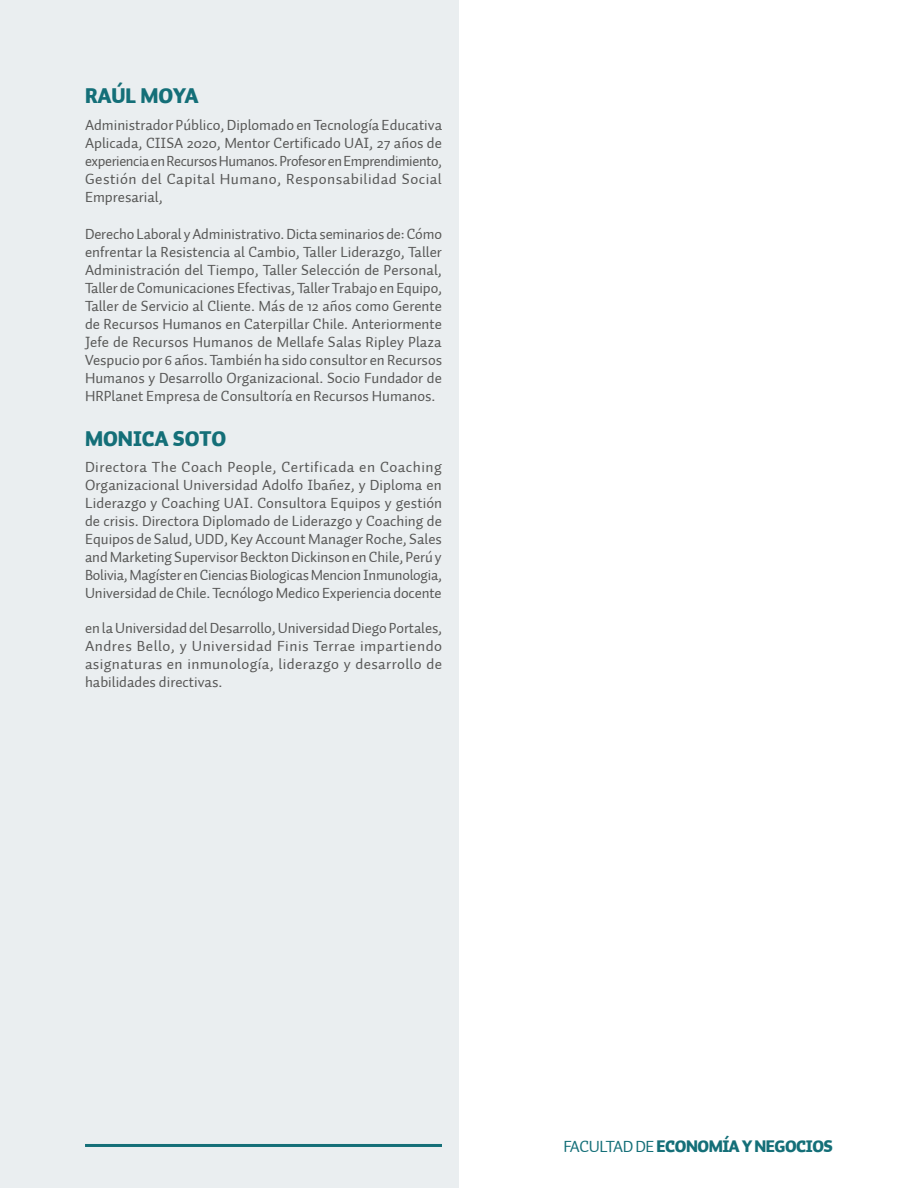
<style>
.page{position:relative;width:918px;height:1188px;background:#fff}
.page>*{position:absolute;margin:0;border:0;box-sizing:border-box;transform-origin:0 0}
.t1{font:900 21px "Auto 1";color:#146f78}
.t2{font:900 16.5px "Auto 1";letter-spacing:-.03em;color:#146f78}
.t3{font:15px/18px "Auto 1";color:#575756;text-align:justify}
.s1{font-weight:400}
</style>
<div class="page">
<div style="left:0;top:0;width:459px;height:1188px;background:#eaeef0"></div>
<hr style="left:85px;top:1144px;width:357px;height:3px;background:#146f78">
<h1 class="t1" style="left:85px;top:82px;width:115px">RAÚL MOYA</h1>
<p class="t3" style="left:85px;top:116px;width:359px">Administrador Público, Diplomado en Tecnología Educativa Aplicada, CIISA 2020, Mentor Certificado UAI, 27 años de experiencia en Recursos Humanos. Profesor en Emprendimiento, Gestión del Capital Humano, Responsabilidad Social Empresarial,</p>
<p class="t3" style="left:85px;top:225px;width:359px">Derecho Laboral y Administrativo. Dicta seminarios de: Cómo enfrentar la Resistencia al Cambio, Taller Liderazgo, Taller Administración del Tiempo, Taller Selección de Personal, Taller de Comunicaciones Efectivas, Taller Trabajo en Equipo, Taller de Servicio al Cliente. Más de 12 años como Gerente de Recursos Humanos en Caterpillar Chile. Anteriormente Jefe de Recursos Humanos de Mellafe Salas Ripley Plaza Vespucio por 6 años. También ha sido consultor en Recursos Humanos y Desarrollo Organizacional. Socio Fundador de HRPlanet Empresa de Consultoría en Recursos Humanos.</p>
<h1 class="t1" style="left:85px;top:425px;width:143px">MONICA SOTO</h1>
<p class="t3" style="left:85px;top:458px;width:359px">Directora The Coach People, Certificada en Coaching Organizacional Universidad Adolfo Ibañez, y Diploma en Liderazgo y Coaching UAI. Consultora Equipos y gestión de crisis. Directora Diplomado de Liderazgo y Coaching de Equipos de Salud, UDD, Key Account Manager Roche, Sales and Marketing Supervisor Beckton Dickinson en Chile, Perú y Bolivia, Magíster en Ciencias Biologicas Mencion Inmunologia, Universidad de Chile. Tecnólogo Medico Experiencia docente</p>
<p class="t3" style="left:85px;top:619px;width:359px">en la Universidad del Desarrollo, Universidad Diego Portales, Andres Bello, y Universidad Finis Terrae impartiendo asignaturas en inmunología, liderazgo y desarrollo de habilidades directivas.</p>
<p class="t2" style="left:563px;top:1135px;width:271px"><span class="s1">FACULTAD DE</span> ECONOMÍA Y NEGOCIOS</p>
</div>
